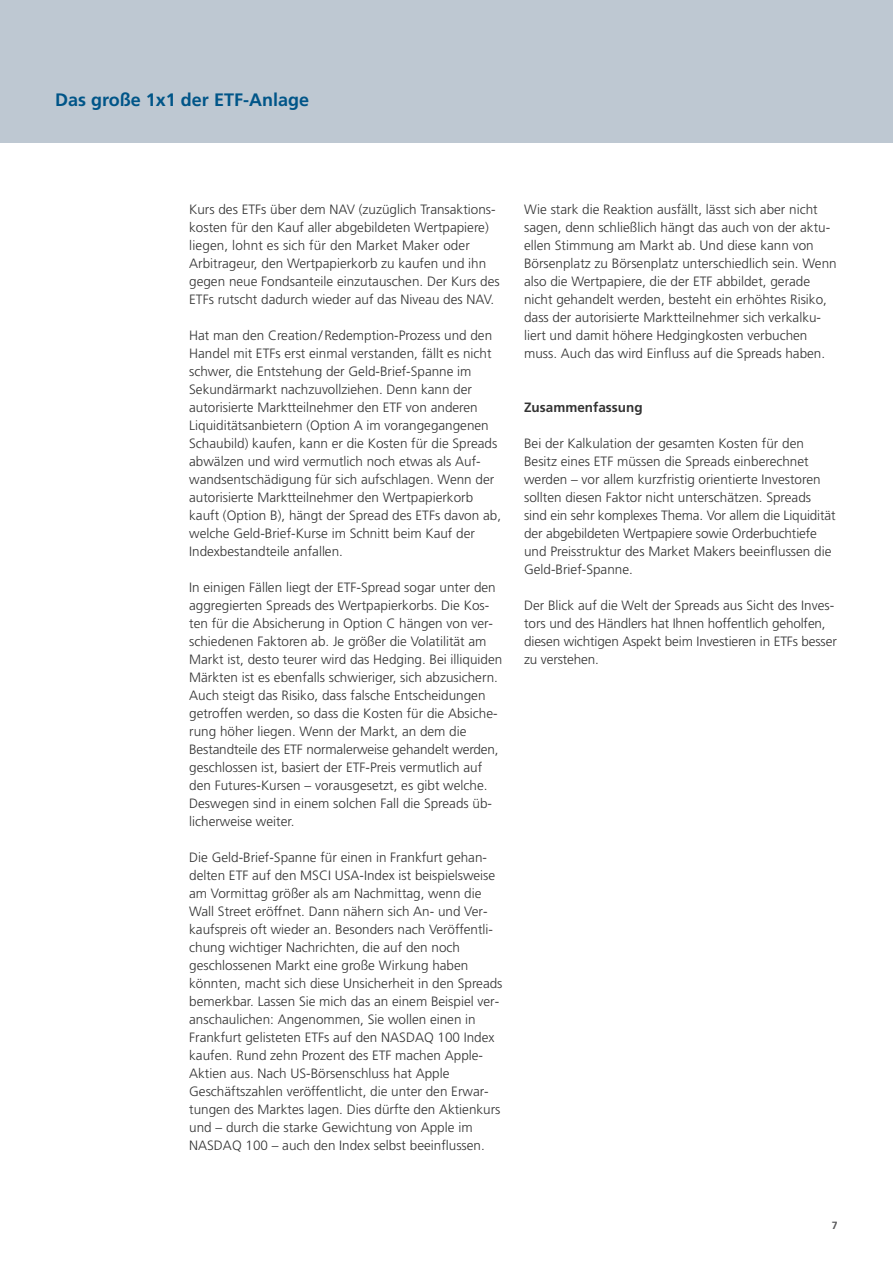
<style>
.page{position:relative;width:893px;height:1263px;background:#fff}
.page>*{position:absolute;margin:0;border:0;box-sizing:border-box;transform-origin:0 0}
.t1{font:700 18px "Deka Frutiger OTPS";color:#058}
.t2{font:300 13.5px/18px "Deka Frutiger OTPS";color:#333}
.t3{font:700 13.5px "Deka Frutiger OTPS";color:#333}
.t4{font:700 10.5px "Deka Frutiger OTPS";color:#58585a}
</style>
<div class="page">
<div style="left:0;top:0;width:893px;height:142px;background:#bec8d2"></div>
<h1 class="t1" style="left:55px;top:89px;width:255px">Das große 1x1 der ETF-Anlage</h1>
<p class="t2" style="left:189px;top:201px;width:312px">Kurs des ETFs über dem NAV (zuzüglich Transaktions&shy;kosten für den Kauf aller abgebildeten Wertpapiere) liegen, lohnt es sich für den Market Maker oder Arbitrageur, den Wertpapierkorb zu kaufen und ihn gegen neue Fondsanteile einzutauschen. Der Kurs des ETFs rutscht dadurch wieder auf das Niveau des NAV.</p>
<p class="t2" style="left:189px;top:327px;width:313px">Hat man den Creation/Redemption-Prozess und den Handel mit ETFs erst einmal verstanden, fällt es nicht schwer, die Entstehung der Geld-Brief-Spanne im Sekundärmarkt nachzuvollziehen. Denn kann der autorisierte Marktteilnehmer den ETF von anderen Liquiditätsanbietern (Option A im vorangegangenen Schaubild) kaufen, kann er die Kosten für die Spreads abwälzen und wird vermutlich noch etwas als Auf&shy;wandsentschädigung für sich aufschlagen. Wenn der autorisierte Marktteilnehmer den Wertpapierkorb kauft (Option B), hängt der Spread des ETFs davon ab, welche Geld-Brief-Kurse im Schnitt beim Kauf der Indexbestandteile anfallen.</p>
<p class="t2" style="left:189px;top:579px;width:315px">In einigen Fällen liegt der ETF-Spread sogar unter den aggregierten Spreads des Wertpapierkorbs. Die Kos&shy;ten für die Absicherung in Option C hängen von ver&shy;schiedenen Faktoren ab. Je größer die Volatilität am Markt ist, desto teurer wird das Hedging. Bei illiquiden Märkten ist es ebenfalls schwieriger, sich abzusichern.<br>Auch steigt das Risiko, dass falsche Entscheidungen getroffen werden, so dass die Kosten für die Absiche&shy;rung höher liegen. Wenn der Markt, an dem die Bestandteile des ETF normalerweise gehandelt werden, geschlossen ist, basiert der ETF-Preis vermutlich auf den Futures-Kursen – vorausgesetzt, es gibt welche.<br>Deswegen sind in einem solchen Fall die Spreads üb&shy;licherweise weiter.</p>
<p class="t2" style="left:189px;top:848px;width:315px">Die Geld-Brief-Spanne für einen in Frankfurt gehan&shy;delten ETF auf den MSCI USA-Index ist beispielsweise am Vormittag größer als am Nachmittag, wenn die Wall Street eröffnet. Dann nähern sich An- und Ver&shy;kaufspreis oft wieder an. Besonders nach Veröffentli&shy;chung wichtiger Nachrichten, die auf den noch geschlossenen Markt eine große Wirkung haben könnten, macht sich diese Unsicherheit in den Spreads bemerkbar. Lassen Sie mich das an einem Beispiel ver&shy;anschaulichen: Angenommen, Sie wollen einen in Frankfurt gelisteten ETFs auf den NASDAQ 100 Index kaufen. Rund zehn Prozent des ETF machen Apple-Aktien aus. Nach US-Börsenschluss hat Apple Geschäftszahlen veröffentlicht, die unter den Erwar&shy;tungen des Marktes lagen. Dies dürfte den Aktienkurs und – durch die starke Gewichtung von Apple im NASDAQ 100 – auch den Index selbst beeinflussen.</p>
<p class="t2" style="left:524px;top:200px;width:314px">Wie stark die Reaktion ausfällt, lässt sich aber nicht sagen, denn schließlich hängt das auch von der aktu&shy;ellen Stimmung am Markt ab. Und diese kann von Börsenplatz zu Börsenplatz unterschiedlich sein. Wenn also die Wertpapiere, die der ETF abbildet, gerade nicht gehandelt werden, besteht ein erhöhtes Risiko, dass der autorisierte Marktteilnehmer sich verkalku&shy;liert und damit höhere Hedgingkosten verbuchen muss. Auch das wird Einfluss auf die Spreads haben.</p>
<p class="t3" style="left:524px;top:399px;width:120px">Zusammenfassung</p>
<p class="t2" style="left:524px;top:434px;width:313px">Bei der Kalkulation der gesamten Kosten für den Besitz eines ETF müssen die Spreads einberechnet werden – vor allem kurzfristig orientierte Investoren sollten diesen Faktor nicht unterschätzen. Spreads sind ein sehr komplexes Thema. Vor allem die Liquidität der abgebildeten Wertpapiere sowie Orderbuchtiefe und Preisstruktur des Market Makers beeinflussen die Geld-Brief-Spanne.</p>
<p class="t2" style="left:524px;top:596px;width:314px">Der Blick auf die Welt der Spreads aus Sicht des Inves&shy;tors und des Händlers hat Ihnen hoffentlich geholfen, diesen wichtigen Aspekt beim Investieren in ETFs besser zu verstehen.</p>
<p class="t4" style="left:832px;top:1219px;width:7px">7</p>
</div>
